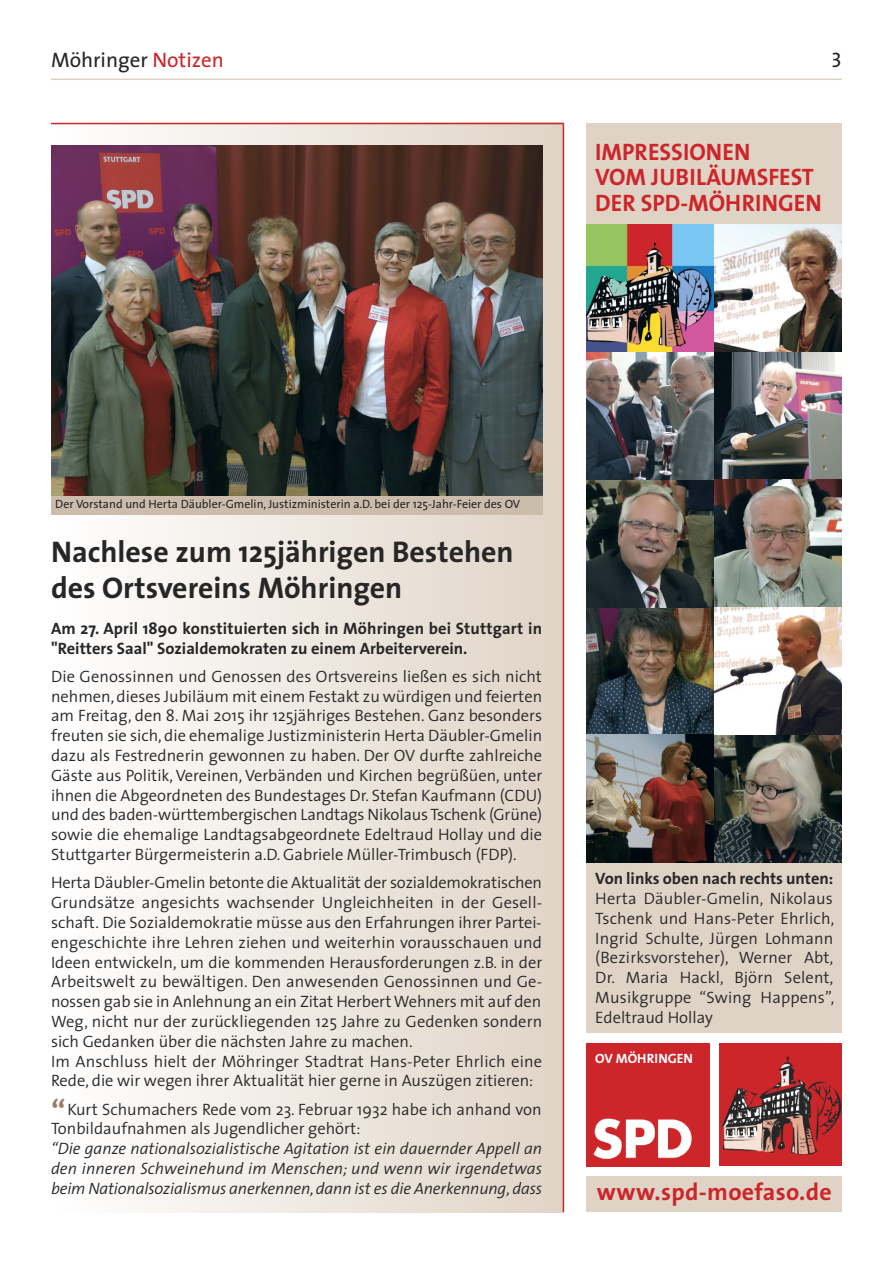
<style>
.page{position:relative;width:893px;height:1263px;background:#fff}
.page>*{position:absolute;margin:0;border:0;box-sizing:border-box;transform-origin:0 0}
.t1{font:700 30px/36px "The Sans";color:#272627}
.t2{font:700 30px "The Sans";color:#9a7e69}
.t3{font:700 24px "The Sans";letter-spacing:.015em;color:#cc262b}
.t4{font:700 23.85px/25.5px "The Sans";color:#cc262b}
.t5{font:21px "The Sans";color:#272627}
.t6{font:21px "The Sans Caps";color:#272627}
.t7{font:300 16.5px/19.8px "The Sans";color:#272627;text-align:justify}
.t8{font:italic 300 16.5px/19.8px "The Sans";letter-spacing:-.01em;color:#272627;text-align:justify}
.t9{font:700 16.5px/19.8px "The Sans";color:#272627}
.t10{font:700 13.5px "The Sans";color:#fff}
.t11{font:12px "The Sans";color:#272627}
.s1{color:#cc262b}
</style>
<div class="page">
<div style="left:51px;top:123px;width:512px;height:1089px;background:linear-gradient(to right,#fff,#e0d4c6)"></div>
<hr style="left:563px;top:123px;width:1px;height:1089px;background:#cc262b">
<hr style="left:51px;top:79px;width:791px;height:1px;background:#dfd3c5">
<hr style="left:51px;top:123px;width:512px;height:1px;background:#cc262b">
<img style="left:587px;top:1043px;width:123px;height:123px">
<div style="left:719px;top:1043px;width:123px;height:123px;background:#cc262b"></div>
<img style="left:722px;top:1055px;width:120px;height:100px">
<div style="left:587px;top:1176px;width:255px;height:36px;background:#dfd3c5"></div>
<img style="left:51px;top:145px;width:491px;height:351px">
<div style="left:51px;top:496px;width:491px;height:18px;background:#ccbcab"></div>
<div style="left:587px;top:123px;width:255px;height:909px;background:#dfd3c5"></div>
<img style="left:587px;top:225px;width:255px;height:127px">
<img style="left:587px;top:607px;width:127px;height:128px">
<img style="left:587px;top:735px;width:127px;height:127px">
<img style="left:587px;top:480px;width:127px;height:127px">
<img style="left:587px;top:352px;width:127px;height:128px">
<img style="left:714px;top:352px;width:128px;height:128px">
<svg style="left:714px;top:735px;width:128px;height:127px;background:#50524b"></svg>
<img style="left:714px;top:480px;width:128px;height:127px">
<svg style="left:714px;top:607px;width:128px;height:128px;background:#b8aea9"></svg>
<p class="t5" style="left:51px;top:51px;width:174px">Möhringer <span class="s1">Notizen</span></p>
<p class="t6" style="left:831px;top:53px;width:12px">3</p>
<h3 class="t4" style="left:595px;top:141px;width:228px">IMPRESSIONEN<br>VOM JUBILÄUMSFEST<br>DER SPD-MÖHRINGEN</h3>
<p class="t11" style="left:55px;top:499px;width:466px">Der Vorstand und Herta Däubler-Gmelin, Justizministerin a.D. bei der 125-Jahr-Feier des OV</p>
<h1 class="t1" style="left:51px;top:536px;width:464px">Nachlese zum 125jährigen Bestehen des Ortsvereins Möhringen</h1>
<p class="t9" style="left:51px;top:620px;width:493px">Am 27. April 1890 konstituierten sich in Möhringen bei Stuttgart in "Reitters Saal" Sozialdemokraten zu einem Arbeiterverein.</p>
<p class="t7" style="left:51px;top:668px;width:493px">Die Genossinnen und Genossen des Ortsvereins ließen es sich nicht nehmen,dieses Jubiläum mit einem Festakt zu würdigen und feierten am Freitag, den 8. Mai 2015 ihr 125jähriges Bestehen. Ganz besonders freuten sie sich, die ehemalige Justizministerin Herta Däubler-Gmelin dazu als Festrednerin gewonnen zu haben. Der OV durfte zahlreiche Gäste aus Politik, Vereinen, Verbänden und Kirchen begrüßüen, unter ihnen die Abgeordneten des Bundestages Dr. Stefan Kaufmann (CDU) und des baden-württembergischen Landtags Nikolaus Tschenk (Grüne) sowie die ehemalige Landtagsabgeordnete Edeltraud Hollay und die Stuttgarter Bürgermeisterin a.D. Gabriele Müller-Trimbusch (FDP).</p>
<p class="t7" style="left:51px;top:875px;width:493px;text-align:left">Herta Däubler-Gmelin betonte die Aktualität der sozialdemokratischen Grundsätze angesichts wachsender Ungleichheiten in der Gesell&shy;schaft. Die Sozialdemokratie müsse aus den Erfahrungen ihrer Partei&shy;engeschichte ihre Lehren ziehen und weiterhin vorausschauen und Ideen entwickeln, um die kommenden Herausforderungen z.B. in der Arbeitswelt zu bewältigen. Den anwesenden Genossinnen und Ge&shy;nossen gab sie in Anlehnung an ein Zitat HerbertWehners mit auf den Weg, nicht nur der zurückliegenden 125 Jahre zu Gedenken sondern sich Gedanken über die nächsten Jahre zu machen.<br>Im Anschluss hielt der Möhringer Stadtrat Hans-Peter Ehrlich eine Rede, die wir wegen ihrer Aktualität hier gerne in Auszügen zitieren:</p>
<p class="t7" style="left:51px;top:1101px;width:492px;text-indent:16px">Kurt Schumachers Rede vom 23. Februar 1932 habe ich anhand von<br>Tonbildaufnahmen als Jugendlicher gehört:</p>
<p class="t8" style="left:51px;top:1140px;width:493px">“Die ganze nationalsozialistische Agitation ist ein dauernder Appell an den inneren Schweinehund im Menschen; und wenn wir irgendetwas beim Nationalsozialismus anerkennen,dann ist es die Anerkennung,dass</p>
<h1 class="t2" style="left:51px;top:1099px;width:16px">“</h1>
<p class="t9" style="left:595px;top:870px;width:240px">Von links oben nach rechts unten:</p>
<p class="t7" style="left:595px;top:890px;width:240px">Herta Däubler-Gmelin, Nikolaus Tschenk und Hans-Peter Ehrlich, Ingrid Schulte, Jürgen Lohmann (Bezirksvorsteher), Werner Abt, Dr. Maria Hackl, Björn Selent, Musikgruppe “Swing Happens”, Edeltraud Hollay</p>
<p class="t10" style="left:595px;top:1053px;width:99px">OV MÖHRINGEN</p>
<h2 class="t3" style="left:597px;top:1183px;width:236px">www.spd-moefaso.de</h2>
</div>
